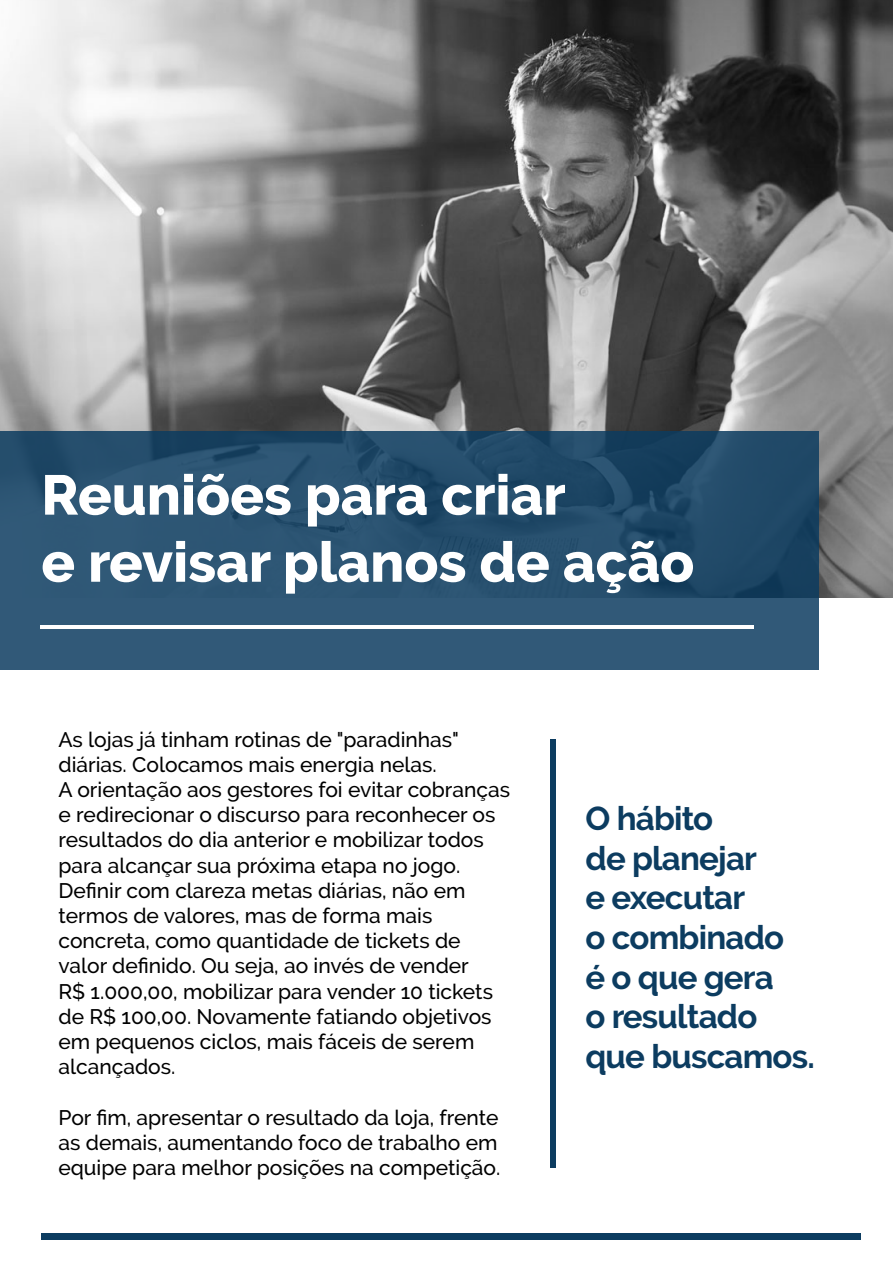
<style>
.page{position:relative;width:893px;height:1263px;background:#fff}
.page>*{position:absolute;margin:0;border:0;box-sizing:border-box;transform-origin:0 0}
.t1{font:800 55.95px/67.1px "Raleway";color:#fff}
.t2{font:700 33px/39.6px "Raleway";letter-spacing:-.025em;color:#0c3c60}
.t3{font:500 21px/25.2px "Raleway";color:#000}
</style>
<div class="page">
<img style="left:0;top:0;width:893px;height:597px">
<svg style="left:0;top:431px;width:818px;height:238px;background:#28506f"></svg>
<hr style="left:40px;top:625px;width:714px;height:4px;background:#fff">
<div style="left:550px;top:739px;width:6px;height:429px;background:#0c3c60"></div>
<div style="left:41px;top:1233px;width:820px;height:7px;background:#0c3c60"></div>
<h1 class="t1" style="left:41px;top:462px;width:654px">Reuniões para criar<br>e revisar planos de ação</h1>
<p class="t3" style="left:58px;top:727px;width:453px">As lojas já tinham rotinas de "paradinhas" diárias. Colocamos mais energia nelas.<br>A orientação aos gestores foi evitar cobranças e redirecionar o discurso para reconhecer os resultados do dia anterior e mobilizar todos para alcançar sua próxima etapa no jogo.<br>Definir com clareza metas diárias, não em termos de valores, mas de forma mais concreta, como quantidade de tickets de valor definido. Ou seja, ao invés de vender<br>R$ 1.000,00, mobilizar para vender 10 tickets de R$ 100,00. Novamente fatiando objetivos em pequenos ciclos, mais fáceis de serem alcançados.</p>
<p class="t3" style="left:58px;top:1105px;width:443px">Por fim, apresentar o resultado da loja, frente as demais, aumentando foco de trabalho em equipe para melhor posições na competição.</p>
<h2 class="t2" style="left:585px;top:799px;width:231px">O hábito<br>de planejar<br>e executar<br>o combinado<br>é o que gera<br>o resultado que buscamos.</h2>
</div>
